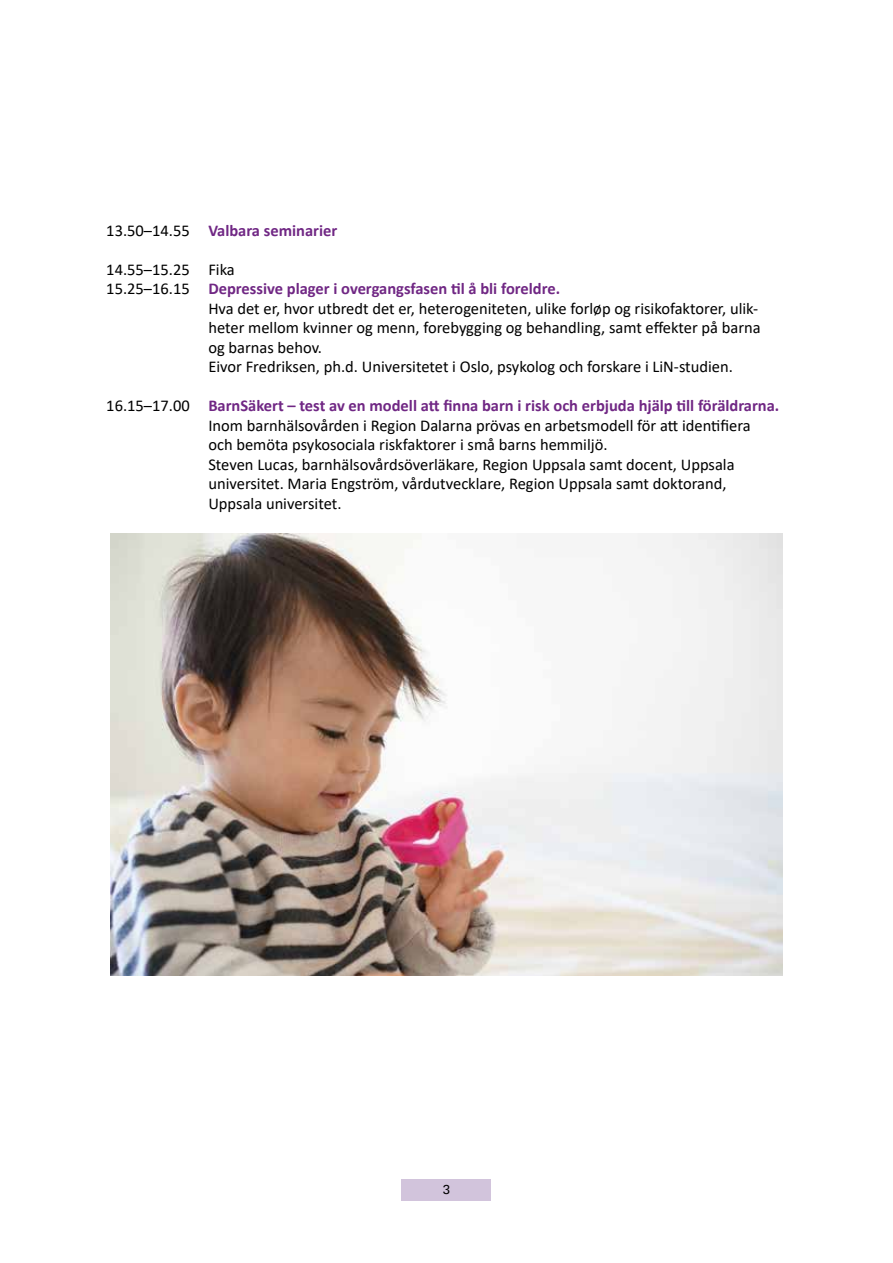
<style>
.page{position:relative;width:893px;height:1263px;background:#fff}
.page>*{position:absolute;margin:0;border:0;box-sizing:border-box;transform-origin:0 0}
.t1{font:16.5px/19.5px "Calibri";color:#000}
.t2{font:700 16.5px "Calibri";color:#702784}
.t3{font:13.5px "Typewriter URW";color:#000}
.s1{font-weight:400;color:#000}
.s2{font-weight:700;color:#702784}
</style>
<div class="page">
<div style="left:402px;top:1179px;width:89px;height:21px;background:#d2c4dc"></div>
<img style="left:111px;top:534px;width:671px;height:442px">
<p class="t2" style="left:106px;top:218px;width:232px"><span class="s1">13.50–14.55</span> Valbara seminarier</p>
<p class="t1" style="left:106px;top:259px;width:130px">14.55–15.25 Fika</p>
<p class="t2" style="left:106px;top:277px;width:455px"><span class="s1">15.25–16.15</span> Depressive plager i overgangsfasen til å bli foreldre.</p>
<p class="t1" style="left:208px;top:298px;width:551px">Hva det er, hvor utbredt det er, heterogeniteten, ulike forløp og risikofaktorer, ulik-</p>
<p class="t1" style="left:208px;top:317px;width:554px">heter mellom kvinner og menn, forebygging og behandling, samt effekter på barna</p>
<p class="t1" style="left:208px;top:337px;width:115px">og barnas behov.</p>
<p class="t1" style="left:208px;top:356px;width:526px">Eivor Fredriksen, ph.d. Universitetet i Oslo, psykolog och forskare i LiN-studien.</p>
<p class="t1" style="left:208px;top:395px;width:572px;text-indent:-102px">16.15–17.00 <span class="s2">BarnSäkert – test av en modell att finna barn i risk och erbjuda hjälp till föräldrarna.<br></span>Inom barnhälsovården i Region Dalarna prövas en arbetsmodell för att identifiera<br>och bemöta psykosociala riskfaktorer i små barns hemmiljö.<br>Steven Lucas, barnhälsovårdsöverläkare, Region Uppsala samt docent, Uppsala universitet. Maria Engström, vårdutvecklare, Region Uppsala samt doktorand, Uppsala universitet.</p>
<p class="t3" style="left:443px;top:1182px;width:9px">3</p>
</div>
